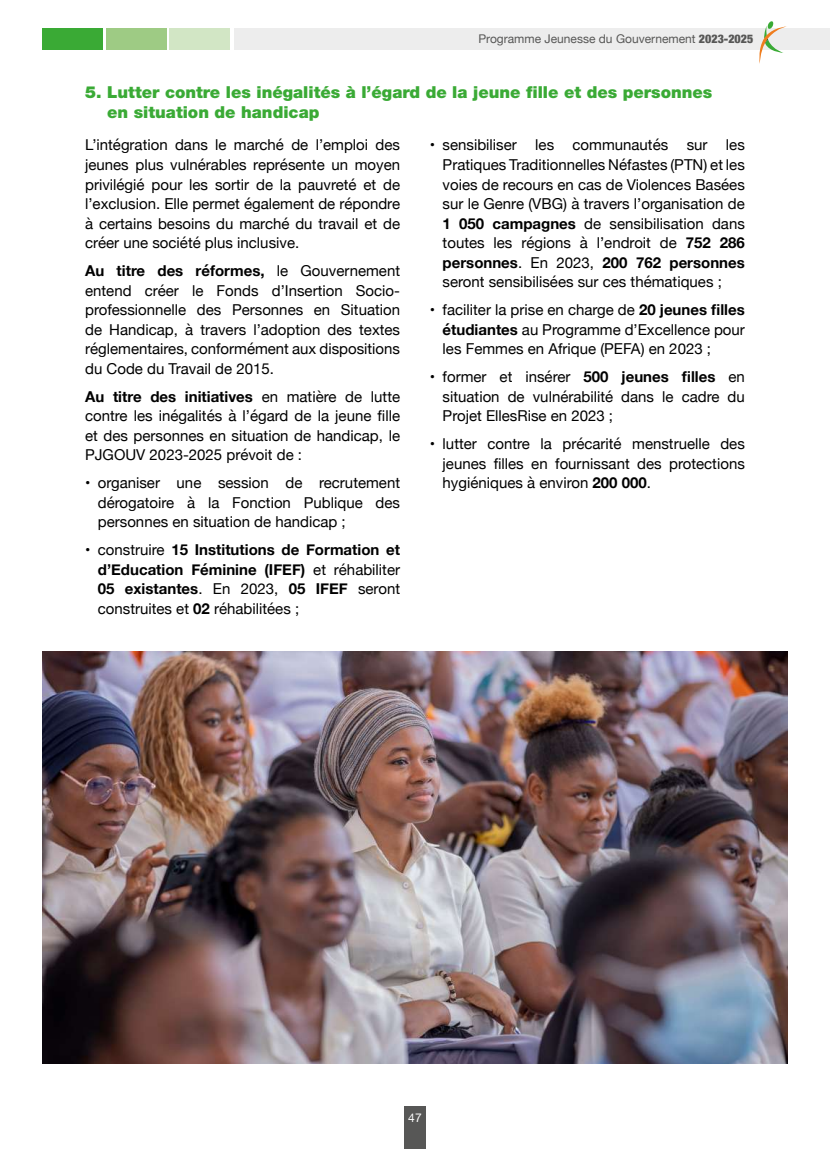
<style>
.page{position:relative;width:830px;height:1149px;background:#fff}
.page>*{position:absolute;margin:0;border:0;box-sizing:border-box;transform-origin:0 0}
.t1{font:900 16.5px/19.8px "Helvetica Neue";color:#3aaa35}
.t2{font:15px/19.5px "Helvetica Neue";color:#000;text-align:justify}
.t3{font:700 15px/19.5px "Helvetica Neue";color:#000;text-align:justify}
.t4{font:12px "Helvetica Neue";color:#575756}
.t5{font:12px "Helvetica Neue";color:#fff}
.s1{font-weight:900;font-stretch:condensed}
.s2{font-weight:700}
.s3{font-weight:400}
</style>
<div class="page">
<div style="left:404px;top:1105px;width:21px;height:43px;background:#575756"></div>
<div style="left:43px;top:29px;width:60px;height:21px;background:#3aaa35"></div>
<div style="left:106px;top:29px;width:60px;height:21px;background:#9ecb84"></div>
<div style="left:170px;top:29px;width:60px;height:21px;background:#d2e6c5"></div>
<div style="left:234px;top:29px;width:595px;height:21px;background:#ededed"></div>
<svg style="left:757px;top:21px;width:29px;height:43px"></svg>
<img style="left:43px;top:651px;width:744px;height:412px">
<p class="t4" style="left:478px;top:30px;width:276px">Programme Jeunesse du Gouvernement <span class="s1">2023-2025</span></p>
<p class="t1" style="left:107px;top:82px;width:606px;text-indent:-22px">5. Lutter contre les inégalités à l’égard de la jeune fille et des personnes en situation de handicap</p>
<p class="t2" style="left:85px;top:136px;width:316px">L’intégration dans le marché de l’emploi des jeunes plus vulnérables représente un moyen privilégié pour les sortir de la pauvreté et de l’exclusion. Elle permet également de répondre à certains besoins du marché du travail et de créer une société plus inclusive.</p>
<p class="t2" style="left:85px;top:262px;width:316px"><span class="s2">Au titre des réformes,</span> le Gouvernement entend créer le Fonds d’Insertion Socio&shy;professionnelle des Personnes en Situation de Handicap, à travers l’adoption des textes réglementaires, conformément aux dispositions du Code du Travail de 2015.</p>
<p class="t2" style="left:85px;top:387px;width:316px"><span class="s2">Au titre des initiatives</span> en matière de lutte contre les inégalités à l’égard de la jeune fille et des personnes en situation de handicap, le PJGOUV 2023-2025 prévoit de :</p>
<p class="t2" style="left:98px;top:474px;width:303px;text-indent:-13px">• organiser une session de recrutement dérogatoire à la Fonction Publique des personnes en situation de handicap ;</p>
<p class="t3" style="left:98px;top:540px;width:303px;text-indent:-13px"><span class="s3">• construire</span> 15 Institutions de Formation et d’Education Féminine (IFEF) <span class="s3">et réhabiliter </span>05 existantes<span class="s3">. En 2023,</span> 05 IFEF <span class="s3">seront construites et</span> 02 <span class="s3">réhabilitées ;</span></p>
<p class="t2" style="left:442px;top:136px;width:303px;text-indent:-13px">• sensibiliser les communautés sur les Pratiques Traditionnelles Néfastes (PTN) et les voies de recours en cas de Violences Basées sur le Genre (VBG) à travers l’organisation de <span class="s2">1 050 campagnes</span> de sensibilisation dans toutes les régions à l’endroit de <span class="s2">752 286 personnes</span>. En 2023, <span class="s2">200 762 personnes </span>seront sensibilisées sur ces thématiques ;</p>
<p class="t2" style="left:442px;top:301px;width:303px;text-indent:-13px">• faciliter la prise en charge de <span class="s2">20 jeunes filles étudiantes</span> au Programme d’Excellence pour les Femmes en Afrique (PEFA) en 2023 ;</p>
<p class="t2" style="left:442px;top:368px;width:303px;text-indent:-13px">• former et insérer <span class="s2">500 jeunes filles</span> en situation de vulnérabilité dans le cadre du Projet EllesRise en 2023 ;</p>
<p class="t2" style="left:442px;top:435px;width:303px;text-indent:-13px">• lutter contre la précarité menstruelle des jeunes filles en fournissant des protections hygiéniques à environ <span class="s2">200 000</span>.</p>
<p class="t5" style="left:408px;top:1108px;width:15px">47</p>
</div>
